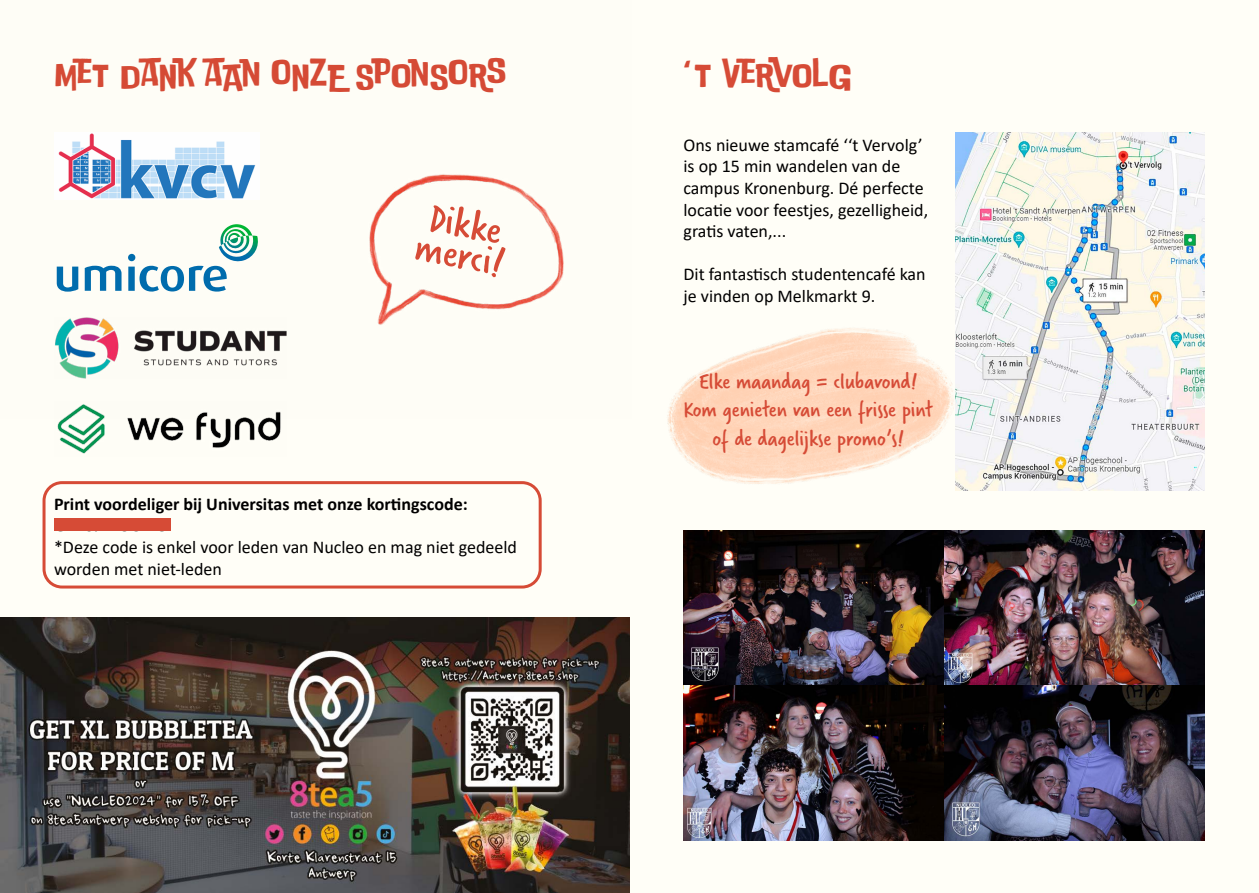
<style>
.page{position:relative;width:1259px;height:893px;background:#fffef7}
.page>*{position:absolute;margin:0;border:0;box-sizing:border-box;transform-origin:0 0}
.t1{font:45px "Verveine";color:#d64b36}
.t2{font:36px "Do Ub Le Ba Ss";color:#d64b36}
.t3{font:24px/28.8px "Verveine";color:#d64b36;text-align:center}
.t4{font:18px/21.6px "Calibri";color:#000}
.t5{font:700 18px "Calibri";color:#000}
</style>
<div class="page">
<img style="left:955px;top:132px;width:250px;height:170px">
<img style="left:629px;top:302px;width:576px;height:591px">
<img style="left:0;top:618px;width:629px;height:275px">
<img style="left:57px;top:418px;width:224px;height:36px">
<img style="left:683px;top:531px;width:522px;height:309px">
<div style="left:43px;top:481px;width:499px;height:107px;border:3px solid #d64b36;border-radius:18px"></div>
<img style="left:55px;top:133px;width:576px;height:285px">
<div style="left:54px;top:519px;width:116px;height:12px;background:#d64b36"></div>
<h2 class="t2" style="left:54px;top:53px;width:171px">MET DANK AAN</h2>
<h2 class="t2" style="left:271px;top:53px;width:236px">ONZE SPONSORS</h2>
<h2 class="t2" style="left:683px;top:53px;width:169px">‘T VERVOLG</h2>
<h1 class="t1" style="left:436px;top:186px;width:74px;rotate:11deg">Dikke</h1>
<h1 class="t1" style="left:421px;top:215px;width:91px;rotate:11deg">merci!</h1>
<p class="t5" style="left:54px;top:491px;width:415px">Print voordeliger bij Universitas met onze kortingscode:</p>
<p class="t4" style="left:54px;top:536px;width:464px">*Deze code is enkel voor leden van Nucleo en mag niet gedeeld worden met niet-leden</p>
<p class="t4" style="left:683px;top:134px;width:246px">Ons nieuwe stamcafé ‘‘t Vervolg’ is op 15 min wandelen van de campus Kronenburg. Dé perfecte locatie voor feestjes, gezelligheid, gratis vaten,...</p>
<p class="t4" style="left:683px;top:263px;width:244px">Dit fantastisch studentencafé kan je vinden op Melkmarkt 9.</p>
<h3 class="t3" style="left:683px;top:367px;width:251px">Elke maandag = clubavond!<br>Kom genieten van een frisse pint of de dagelijkse promo’s!</h3>
</div>
